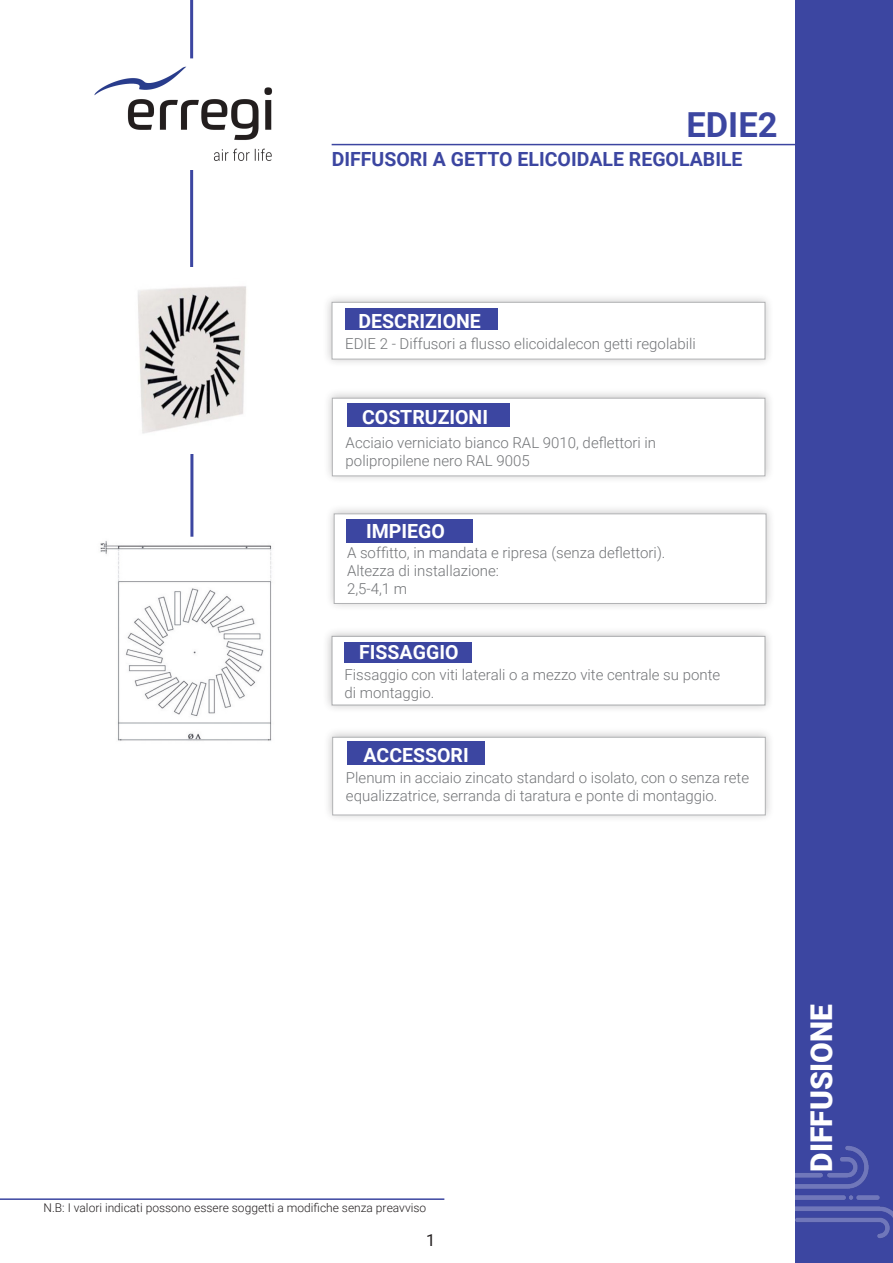
<style>
.page{position:relative;width:893px;height:1263px;background:#fff}
.page>*{position:absolute;margin:0;border:0;box-sizing:border-box;transform-origin:0 0}
.t1{font:700 34.5px "Roboto";color:#3c46a1}
.t2{font:900 30px "Roboto";color:#fff}
.t3{font:700 19.5px "Roboto";color:#fff}
.t4{font:700 19.5px "Roboto";color:#3c46a1}
.t5{font:16.5px "Roboto";color:#231f20}
.t6{font:300 15px/18px "Roboto";color:#727477}
.t7{font:300 12px "Roboto";color:#231f20}
</style>
<div class="page">
<div style="left:795px;top:0;width:98px;height:1263px;background:#3c46a1"></div>
<hr style="left:332px;top:144px;width:483px;height:1px;background:#3c46a1">
<hr style="left:190px;top:0;width:3px;height:58px;background:#3c46a1">
<hr style="left:190px;top:169px;width:3px;height:122px;background:#3c46a1">
<hr style="left:190px;top:450px;width:3px;height:87px;background:#3c46a1">
<img style="left:795px;top:1146px;width:98px;height:92px">
<div style="left:323px;top:388px;width:451px;height:97px;background:#231f20;opacity:.46"></div>
<div style="left:332px;top:398px;width:433px;height:78px;background:#fff"></div>
<div style="left:322px;top:292px;width:452px;height:76px;background:#231f20;opacity:.46"></div>
<div style="left:332px;top:302px;width:433px;height:57px;background:#fff"></div>
<div style="left:345px;top:308px;width:152px;height:22px;background:#3c46a1"></div>
<div style="left:347px;top:404px;width:162px;height:23px;background:#3c46a1"></div>
<div style="left:325px;top:504px;width:451px;height:108px;background:#231f20;opacity:.46"></div>
<div style="left:334px;top:513px;width:432px;height:91px;background:#fff"></div>
<div style="left:346px;top:519px;width:126px;height:23px;background:#3c46a1"></div>
<div style="left:322px;top:626px;width:452px;height:87px;background:#231f20;opacity:.46"></div>
<div style="left:332px;top:636px;width:433px;height:69px;background:#fff"></div>
<div style="left:344px;top:642px;width:128px;height:21px;background:#3c46a1"></div>
<div style="left:323px;top:727px;width:452px;height:97px;background:#231f20;opacity:.46"></div>
<div style="left:332px;top:737px;width:434px;height:78px;background:#fff"></div>
<div style="left:348px;top:742px;width:137px;height:23px;background:#3c46a1"></div>
<img style="left:94px;top:66px;width:179px;height:104px">
<img style="left:138px;top:268px;width:108px;height:185px">
<img style="left:100px;top:541px;width:172px;height:200px">
<hr style="left:0;top:1198px;width:444px;height:2px;background:#3c46a1">
<p class="t1" style="left:686px;top:101px;width:93px">EDIE2</p>
<p class="t4" style="left:332px;top:145px;width:412px">DIFFUSORI A GETTO ELICOIDALE REGOLABILE</p>
<p class="t3" style="left:359px;top:307px;width:124px">DESCRIZIONE</p>
<p class="t6" style="left:345px;top:334px;width:352px">EDIE 2 - Diffusori a flusso elicoidalecon getti regolabili</p>
<p class="t3" style="left:362px;top:403px;width:127px">COSTRUZIONI</p>
<p class="t6" style="left:346px;top:433px;width:312px">Acciaio verniciato bianco RAL 9010, deflettori in</p>
<p class="t6" style="left:346px;top:451px;width:186px">polipropilene nero RAL 9005</p>
<p class="t3" style="left:366px;top:518px;width:80px">IMPIEGO</p>
<p class="t6" style="left:347px;top:543px;width:320px">A soffitto, in mandata e ripresa (senza deflettori).</p>
<p class="t6" style="left:347px;top:561px;width:153px">Altezza di installazione:</p>
<p class="t6" style="left:347px;top:579px;width:62px">2,5-4,1 m</p>
<p class="t3" style="left:359px;top:638px;width:101px">FISSAGGIO</p>
<p class="t6" style="left:344px;top:665px;width:377px">Fissaggio con viti laterali o a mezzo vite centrale su ponte</p>
<p class="t6" style="left:344px;top:683px;width:92px">di montaggio.</p>
<p class="t3" style="left:363px;top:741px;width:107px">ACCESSORI</p>
<p class="t6" style="left:346px;top:768px;width:405px">Plenum in acciaio zincato standard o isolato, con o senza rete equalizzatrice, serranda di taratura e ponte di montaggio.</p>
<p class="t7" style="left:44px;top:1199px;width:384px">N.B: I valori indicati possono essere soggetti a modifiche senza preavviso</p>
<p class="t5" style="left:426px;top:1228px;width:11px">1</p>
<p class="t2" style="left:801px;top:1171px;width:169px;rotate:-90deg">DIFFUSIONE</p>
</div>
